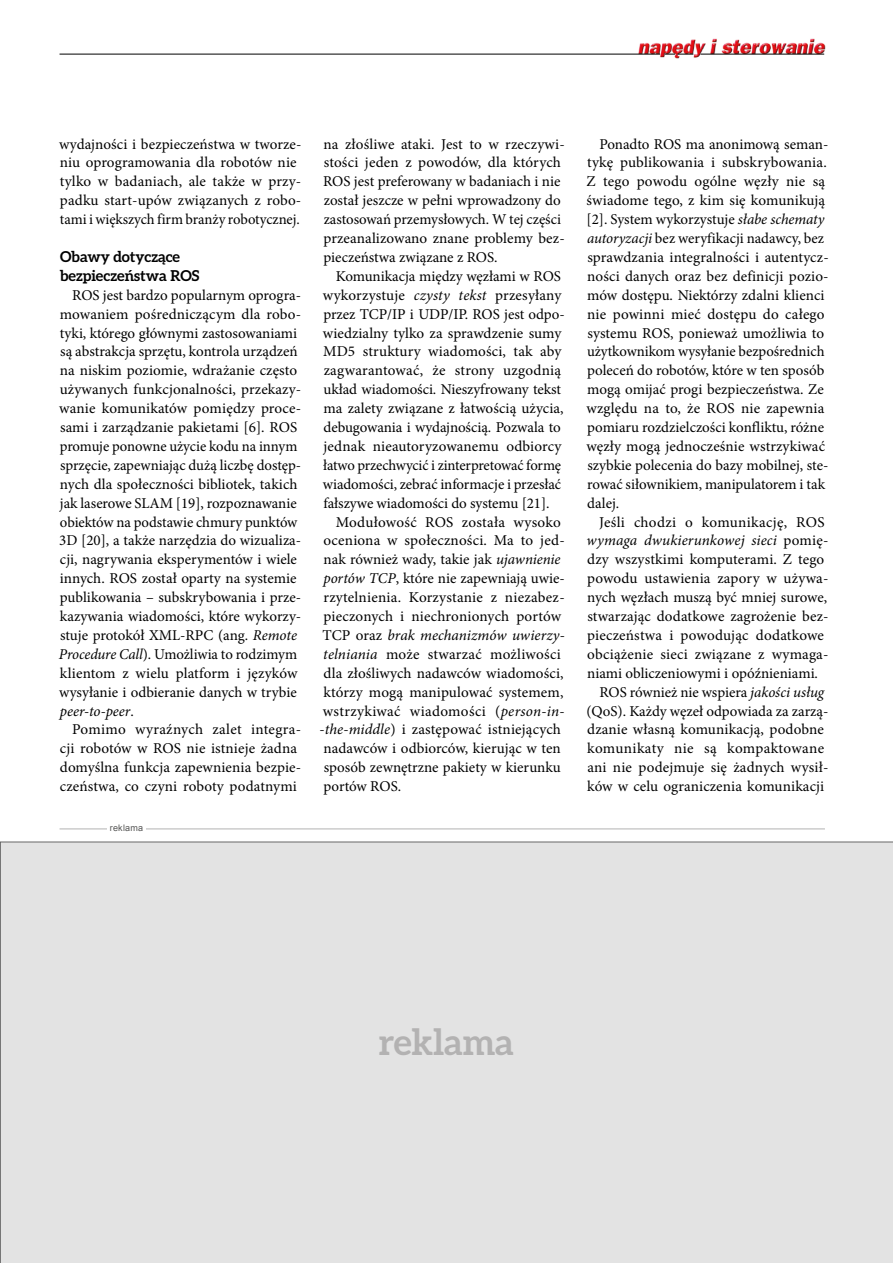
<style>
.page{position:relative;width:893px;height:1263px;background:#fff}
.page>*{position:absolute;margin:0;border:0;box-sizing:border-box;transform-origin:0 0}
.t1{font:700 36px "Aleo";letter-spacing:-.005em;color:#b3b2b2}
.t2{font:15px/18.9px "Minion Pro";color:#000}
.t3{font:15px "Minion Pro";letter-spacing:.02em;color:#000}
.t4{font:700 15px/18.9px "Aleo";color:#000}
.t5{font:italic 15px "Minion Pro";letter-spacing:.005em;color:#000}
.t6{font:9px "Arial";letter-spacing:.02em;color:#575756}
.s1{font-style:italic}
.s2{font-style:normal}
</style>
<div class="page">
<img style="left:636px;top:38px;width:190px;height:21px">
<hr style="left:60px;top:54px;width:600px;height:1px;background:#000">
<svg style="left:665px;top:54px;width:28px;height:1px"></svg>
<hr style="left:700px;top:54px;width:124px;height:1px;background:#000">
<hr style="left:60px;top:828px;width:765px;height:1px;background:#b3b2b2">
<div style="left:107px;top:824px;width:39px;height:10px;background:#fff"></div>
<div style="left:0;top:842px;width:893px;height:421px;background:#e3e3e3"></div>
<p class="t2" style="left:59px;top:134px;width:244px">wydajności i bezpieczeństwa w tworze&shy;niu oprogramowania dla robotów nie tylko w badaniach, ale także w przy&shy;padku start-upów związanych z robo&shy;tami i większych firm branży robotycznej.</p>
<p class="t4" style="left:60px;top:247px;width:141px">Obawy dotyczące bezpieczeństwa ROS</p>
<p class="t2" style="left:59px;top:286px;width:244px;text-indent:13px">ROS jest bardzo popularnym oprogra&shy;mowaniem pośredniczącym dla robo&shy;tyki, którego głównymi zastosowaniami są abstrakcja sprzętu, kontrola urządzeń na niskim poziomie, wdrażanie często używanych funkcjonalności, przekazy&shy;wanie komunikatów pomiędzy proce&shy;sami i zarządzanie pakietami [6]. ROS promuje ponowne użycie kodu na innym sprzęcie, zapewniając dużą liczbę dostęp&shy;nych dla społeczności bibliotek, takich jak laserowe SLAM [19], rozpoznawanie obiektów na podstawie chmury punktów 3D [20], a także narzędzia do wizualiza&shy;cji, nagrywania eksperymentów i wiele innych. ROS został oparty na systemie publikowania – subskrybowania i prze&shy;kazywania wiadomości, które wykorzy&shy;stuje protokół XML-RPC (ang. <span class="s1">Remote Procedure Call</span>). Umożliwia to rodzimym klientom z wielu platform i języków wysyłanie i odbieranie danych w trybie <span class="s1">peer-to-peer</span>.</p>
<p class="t2" style="left:60px;top:720px;width:243px;text-indent:12px">Pomimo wyraźnych zalet integra&shy;cji robotów w ROS nie istnieje żadna domyślna funkcja zapewnienia bezpie&shy;czeństwa, co czyni roboty podatnymi</p>
<p class="t6" style="left:110px;top:822px;width:35px">reklama</p>
<p class="t2" style="left:323px;top:134px;width:243px">na złośliwe ataki. Jest to w rzeczywi&shy;stości jeden z powodów, dla których ROS jest preferowany w badaniach i nie został jeszcze w pełni wprowadzony do zastosowań przemysłowych. W tej części przeanalizowano znane problemy bez&shy;pieczeństwa związane z ROS.</p>
<p class="t2" style="left:323px;top:267px;width:243px;text-indent:13px">Komunikacja między węzłami w ROS wykorzystuje <span class="s1">czysty tekst</span> przesyłany przez TCP/IP i UDP/IP. ROS jest odpo&shy;wiedzialny tylko za sprawdzenie sumy MD5 struktury wiadomości, tak aby zagwarantować, że strony uzgodnią układ wiadomości. Nieszyfrowany tekst ma zalety związane z łatwością użycia, debugowania i wydajnością. Pozwala to jednak nieautoryzowanemu odbiorcy łatwo przechwycić i zinterpretować formę wiadomości, zebrać informacje i przesłać fałszywe wiadomości do systemu [21].</p>
<p class="t2" style="left:320px;top:512px;width:247px;text-indent:16px">Modułowość ROS została wysoko oceniona w społeczności. Ma to jed&shy;nak również wady, takie jak <span class="s1">ujawnienie portów TCP</span>, które nie zapewniają uwie&shy;rzytelnienia. Korzystanie z niezabez&shy;pieczonych i niechronionych portów TCP oraz <span class="s1">brak mechanizmów uwierzy&shy;telniania</span> może stwarzać możliwości dla złośliwych nadawców wiadomości, którzy mogą manipulować systemem, wstrzykiwać wiadomości (<span class="s1">person-in--the-middle</span>) i zastępować istniejących nadawców i odbiorców, kierując w ten sposób zewnętrzne pakiety w kierunku portów ROS.</p>
<p class="t2" style="left:586px;top:134px;width:244px;text-indent:13px">Ponadto ROS ma anonimową seman&shy;tykę publikowania i subskrybowania.<br>Z tego powodu ogólne węzły nie są świadome tego, z kim się komunikują [2]. System wykorzystuje <span class="s1">słabe schematy autoryzacji</span> bez weryfikacji nadawcy, bez sprawdzania integralności i autentycz&shy;ności danych oraz bez definicji pozio&shy;mów dostępu. Niektórzy zdalni klienci nie powinni mieć dostępu do całego systemu ROS, ponieważ umożliwia to użytkownikom wysyłanie bezpośrednich poleceń do robotów, które w ten sposób mogą omijać progi bezpieczeństwa. Ze względu na to, że ROS nie zapewnia pomiaru rozdzielczości konfliktu, różne węzły mogą jednocześnie wstrzykiwać szybkie polecenia do bazy mobilnej, ste&shy;rować siłownikiem, manipulatorem i tak dalej.</p>
<p class="t3" style="left:599px;top:512px;width:227px">Jeśli chodzi o komunikację, ROS</p>
<p class="t5" style="left:587px;top:530px;width:243px">wymaga dwukierunkowej sieci <span class="s2">pomię-</span></p>
<p class="t2" style="left:587px;top:550px;width:238px">dzy wszystkimi komputerami. Z tego</p>
<p class="t2" style="left:587px;top:569px;width:243px">powodu ustawienia zapory w używa-</p>
<p class="t2" style="left:587px;top:588px;width:241px">nych węzłach muszą być mniej surowe,</p>
<p class="t2" style="left:587px;top:607px;width:243px">stwarzając dodatkowe zagrożenie bez-</p>
<p class="t2" style="left:587px;top:626px;width:238px">pieczeństwa i powodując dodatkowe</p>
<p class="t2" style="left:587px;top:645px;width:243px">obciążenie sieci związane z wymaga-</p>
<p class="t2" style="left:587px;top:664px;width:232px">niami obliczeniowymi i opóźnieniami.</p>
<p class="t2" style="left:599px;top:682px;width:226px">ROS również nie wspiera <span class="s1">jakości usług</span></p>
<p class="t2" style="left:586px;top:701px;width:244px">(QoS). Każdy węzeł odpowiada za zarzą-</p>
<p class="t2" style="left:587px;top:720px;width:238px">dzanie własną komunikacją, podobne</p>
<p class="t3" style="left:587px;top:738px;width:238px">komunikaty nie są kompaktowane</p>
<p class="t2" style="left:587px;top:758px;width:243px">ani nie podejmuje się żadnych wysił-</p>
<p class="t2" style="left:587px;top:777px;width:239px">ków w celu ograniczenia komunikacji</p>
<h1 class="t1" style="left:379px;top:1021px;width:136px">reklama</h1>
</div>
